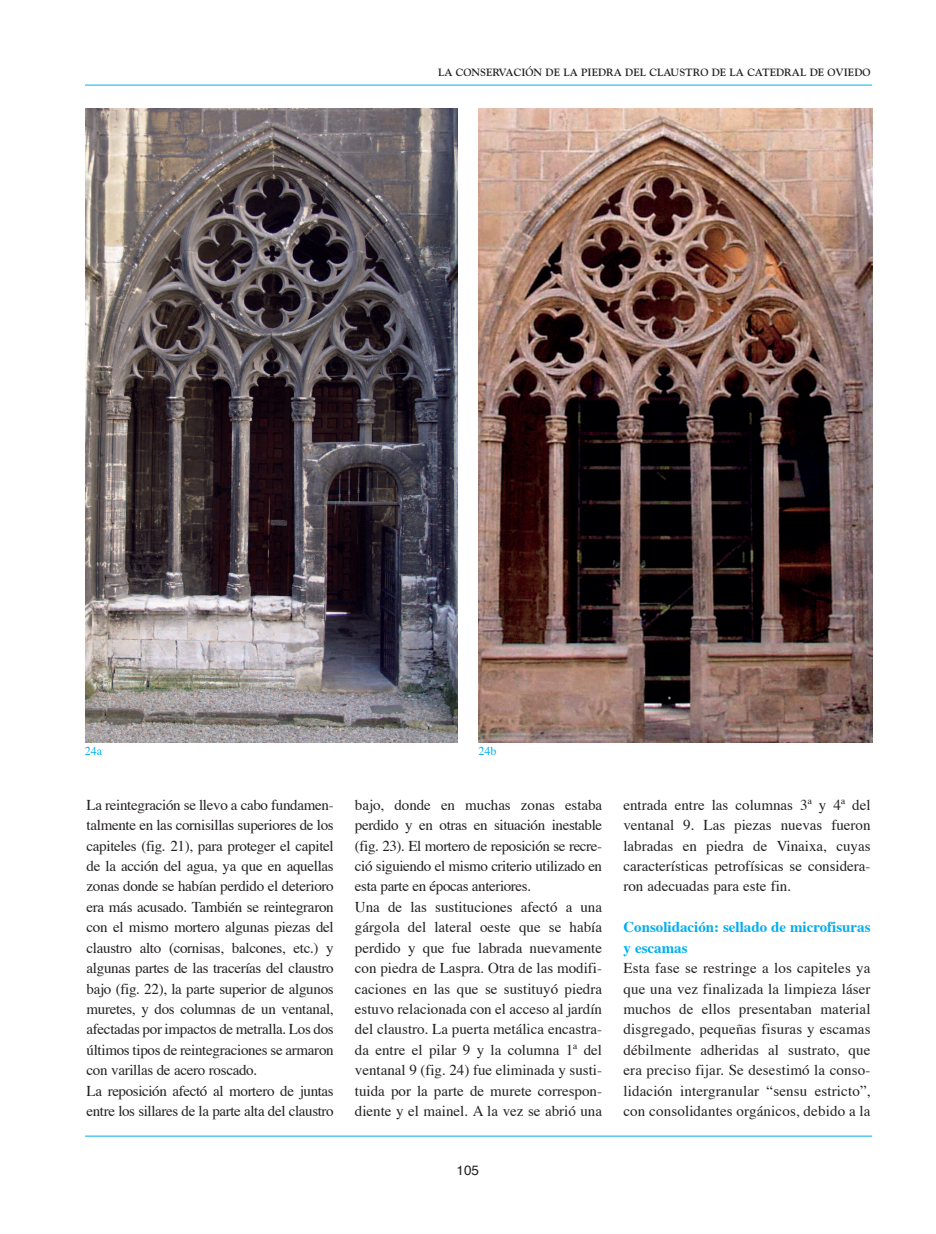
<style>
.page{position:relative;width:936px;height:1234px;background:#fff}
.page>*{position:absolute;margin:0;border:0;box-sizing:border-box;transform-origin:0 0}
.t1{font:15px/20.4px "Times";letter-spacing:-.02em;color:#231f20;text-align:justify}
.t2{font:15px/20.4px "Times";color:#231f20}
.t3{font:700 15px/20.4px "Times";color:#00aeef}
.t4{font:13.5px "Helvetica";color:#231f20}
.t5{font:12px "Times";letter-spacing:-.01em;color:#00aeef}
.t6{font:700 10.5px "Goudy";color:#231f20}
</style>
<div class="page">
<hr style="left:85px;top:85px;width:787px;height:1px;background:#00aeef">
<hr style="left:85px;top:1135px;width:787px;height:1px;background:#00aeef">
<img style="left:85px;top:108px;width:372px;height:633px">
<img style="left:478px;top:108px;width:394px;height:633px">
<p class="t6" style="left:438px;top:66px;width:434px">LA CONSERVACIÓN DE LA PIEDRA DEL CLAUSTRO DE LA CATEDRAL DE OVIEDO</p>
<p class="t5" style="left:85px;top:745px;width:19px">24a</p>
<p class="t5" style="left:478px;top:745px;width:19px">24b</p>
<p class="t1" style="left:87px;top:795px;width:249px;text-align:left">La reintegración se llevo a cabo fundamen&shy;talmente en las cornisillas superiores de los capiteles (fig. 21), para proteger el capitel de la acción del agua, ya que en aquellas zonas donde se habían perdido el deterioro era más acusado. También se reintegraron con el mismo mortero algunas piezas del claustro alto (cornisas, balcones, etc.) y algunas partes de las tracerías del claustro bajo (fig. 22), la parte superior de algunos muretes, y dos columnas de un ventanal, afectadas por impactos de metralla. Los dos últimos tipos de reintegraciones se armaron con varillas de acero roscado.<br>La reposición afectó al mortero de juntas entre los sillares de la parte alta del claustro</p>
<p class="t2" style="left:355px;top:795px;width:249px">bajo, donde en muchas zonas estaba perdido y en otras en situación inestable (fig. 23). El mortero de reposición se recre&shy;ció siguiendo el mismo criterio utilizado en esta parte en épocas anteriores.<br>Una de las sustituciones afectó a una gárgola del lateral oeste que se había perdido y que fue labrada nuevamente con piedra de Laspra. Otra de las modifi&shy;caciones en las que se sustituyó piedra estuvo relacionada con el acceso al jardín del claustro. La puerta metálica encastra&shy;da entre el pilar 9 y la columna 1ª del ventanal 9 (fig. 24) fue eliminada y susti&shy;tuida por la parte de murete correspon&shy;diente y el mainel. A la vez se abrió una</p>
<p class="t1" style="left:623px;top:795px;width:249px">entrada entre las columnas 3ª y 4ª del ventanal 9. Las piezas nuevas fueron labradas en piedra de Vinaixa, cuyas características petrofísicas se considera&shy;ron adecuadas para este fin.</p>
<p class="t3" style="left:623px;top:918px;width:249px">Consolidación: sellado de microfisuras y escamas</p>
<p class="t1" style="left:623px;top:958px;width:249px">Esta fase se restringe a los capiteles ya que una vez finalizada la limpieza láser muchos de ellos presentaban material disgregado, pequeñas fisuras y escamas débilmente adheridas al sustrato, que era preciso fijar. Se desestimó la conso&shy;lidación intergranular “sensu estricto”, con consolidantes orgánicos, debido a la</p>
<p class="t4" style="left:456px;top:1163px;width:24px">105</p>
</div>
